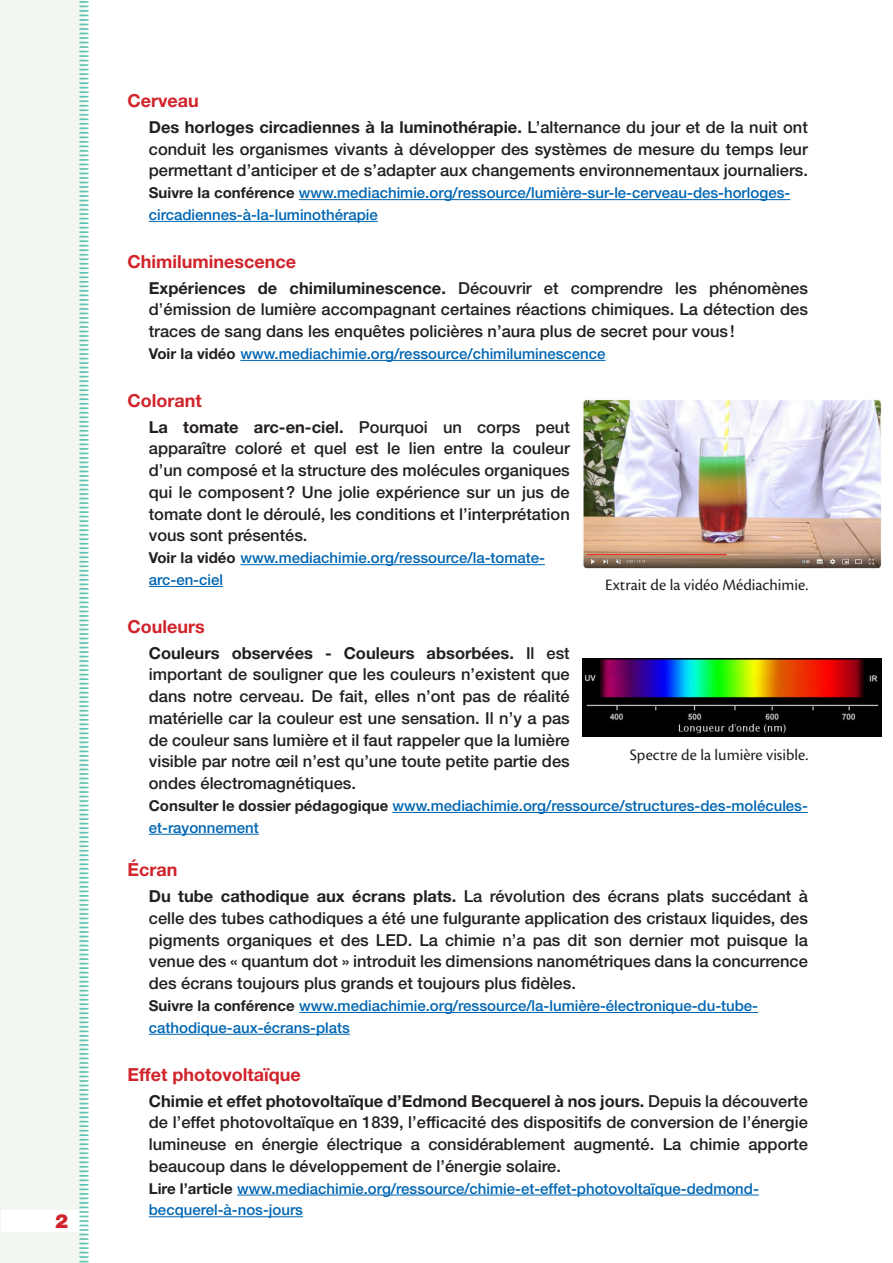
<style>
.page{position:relative;width:893px;height:1263px;background:#fff}
.page>*{position:absolute;margin:0;border:0;box-sizing:border-box;transform-origin:0 0}
.t1{font:900 19.5px "Helvetica Neue LT Std";color:#d1232a}
.Tx_Consigne_Questions{font:700 18px "Helvetica Neue LT Std";color:#d1232a}
.Tx_Consigne_Questions-2{font:500 16.5px/21.8px "Helvetica Neue LT Std";color:#231f20;text-align:justify}
.Légende{font:16.5px "Cronos Pro";color:#231f20}
.Tx_Consigne_Questions-3{font:500 15px/21.8px "Helvetica Neue LT Std";color:#0166b3}
.s1{font-weight:700}
.s2{font-weight:700;color:#231f20}
</style>
<div class="page">
<div style="left:0;top:0;width:85px;height:1263px;background:#f2f8f1"></div>
<div style="left:1px;top:1210px;width:84px;height:22px;background:#fff"></div>
<svg style="left:79px;top:1px;width:10px;height:1262px"></svg>
<hr style="left:299px;top:199px;width:491px;height:1px;background:#0166b3">
<hr style="left:149px;top:221px;width:229px;height:1px;background:#0166b3">
<hr style="left:240px;top:360px;width:366px;height:1px;background:#0166b3">
<hr style="left:240px;top:564px;width:305px;height:1px;background:#0166b3">
<hr style="left:149px;top:586px;width:74px;height:1px;background:#0166b3">
<hr style="left:392px;top:812px;width:416px;height:1px;background:#0166b3">
<hr style="left:149px;top:834px;width:110px;height:1px;background:#0166b3">
<hr style="left:299px;top:1012px;width:459px;height:1px;background:#0166b3">
<hr style="left:149px;top:1034px;width:201px;height:1px;background:#0166b3">
<hr style="left:237px;top:1195px;width:522px;height:1px;background:#0166b3">
<hr style="left:149px;top:1216px;width:154px;height:1px;background:#0166b3">
<img style="left:583px;top:399px;width:298px;height:169px">
<img style="left:583px;top:658px;width:298px;height:78px">
<p class="t1" style="left:55px;top:1210px;width:15px">2</p>
<p class="Tx_Consigne_Questions" style="left:128px;top:89px;width:73px">Cerveau</p>
<p class="Tx_Consigne_Questions-2" style="left:149px;top:116px;width:661px"><span class="s1">Des horloges circadiennes à la luminothérapie.</span> L’alternance du jour et de la nuit ont conduit les organismes vivants à développer des systèmes de mesure du temps leur permettant d’anticiper et de s’adapter aux changements environnementaux journaliers.</p>
<p class="Tx_Consigne_Questions-3" style="left:149px;top:182px;width:643px"><span class="s2">Suivre la conférence</span> www.mediachimie.org/ressource/lumière-sur-le-cerveau-des-horloges&shy;circadiennes-à-la-luminothérapie</p>
<p class="Tx_Consigne_Questions" style="left:128px;top:250px;width:170px">Chimiluminescence</p>
<p class="Tx_Consigne_Questions-2" style="left:149px;top:277px;width:661px"><span class="s1">Expériences de chimiluminescence.</span> Découvrir et comprendre les phénomènes d’émission de lumière accompagnant certaines réactions chimiques. La détection des traces de sang dans les enquêtes policières n’aura plus de secret pour vous!</p>
<p class="Tx_Consigne_Questions-3" style="left:149px;top:343px;width:458px"><span class="s2">Voir la vidéo</span> www.mediachimie.org/ressource/chimiluminescence</p>
<p class="Tx_Consigne_Questions" style="left:128px;top:389px;width:76px">Colorant</p>
<p class="Tx_Consigne_Questions-2" style="left:149px;top:416px;width:422px"><span class="s1">La tomate arc-en-ciel.</span> Pourquoi un corps peut apparaître coloré et quel est le lien entre la couleur d’un composé et la structure des molécules organiques qui le composent? Une jolie expérience sur un jus de tomate dont le déroulé, les conditions et l’interprétation vous sont présentés.</p>
<p class="Tx_Consigne_Questions-3" style="left:149px;top:547px;width:398px"><span class="s2">Voir la vidéo</span> www.mediachimie.org/ressource/la-tomate&shy;arc-en-ciel</p>
<p class="Tx_Consigne_Questions" style="left:128px;top:615px;width:79px">Couleurs</p>
<p class="Tx_Consigne_Questions-2" style="left:149px;top:642px;width:422px"><span class="s1">Couleurs observées - Couleurs absorbées.</span> Il est important de souligner que les couleurs n’existent que dans notre cerveau. De fait, elles n’ont pas de réalité matérielle car la couleur est une sensation. Il n’y a pas de couleur sans lumière et il faut rappeler que la lumière visible par notre œil n’est qu’une toute petite partie des ondes électromagnétiques.</p>
<p class="Tx_Consigne_Questions-3" style="left:149px;top:795px;width:661px"><span class="s2">Consulter le dossier pédagogique</span> www.mediachimie.org/ressource/structures-des-molécules&shy;et-rayonnement</p>
<p class="Tx_Consigne_Questions" style="left:128px;top:859px;width:52px">Écran</p>
<p class="Tx_Consigne_Questions-2" style="left:149px;top:885px;width:661px"><span class="s1">Du tube cathodique aux écrans plats.</span> La révolution des écrans plats succédant à celle des tubes cathodiques a été une fulgurante application des cristaux liquides, des pigments organiques et des LED. La chimie n’a pas dit son dernier mot puisque la venue des « quantum dot » introduit les dimensions nanométriques dans la concurrence des écrans toujours plus grands et toujours plus fidèles.</p>
<p class="Tx_Consigne_Questions-3" style="left:149px;top:995px;width:611px"><span class="s2">Suivre la conférence</span> www.mediachimie.org/ressource/la-lumière-électronique-du-tube&shy;cathodique-aux-écrans-plats</p>
<p class="Tx_Consigne_Questions" style="left:128px;top:1063px;width:175px">Effet photovoltaïque</p>
<p class="Tx_Consigne_Questions-2" style="left:149px;top:1089px;width:661px"><span class="s1">Chimie et effet photovoltaïque d’Edmond Becquerel à nos jours.</span> Depuis la découverte de l’effet photovoltaïque en 1839, l’efficacité des dispositifs de conversion de l’énergie lumineuse en énergie électrique a considérablement augmenté. La chimie apporte beaucoup dans le développement de l’énergie solaire.</p>
<p class="Tx_Consigne_Questions-3" style="left:149px;top:1177px;width:612px"><span class="s2">Lire l’article</span> www.mediachimie.org/ressource/chimie-et-effet-photovoltaïque-dedmond&shy;becquerel-à-nos-jours</p>
<p class="Légende" style="left:605px;top:575px;width:205px">Extrait de la vidéo Médiachimie.</p>
<p class="Légende" style="left:630px;top:745px;width:180px">Spectre de la lumière visible.</p>
</div>
